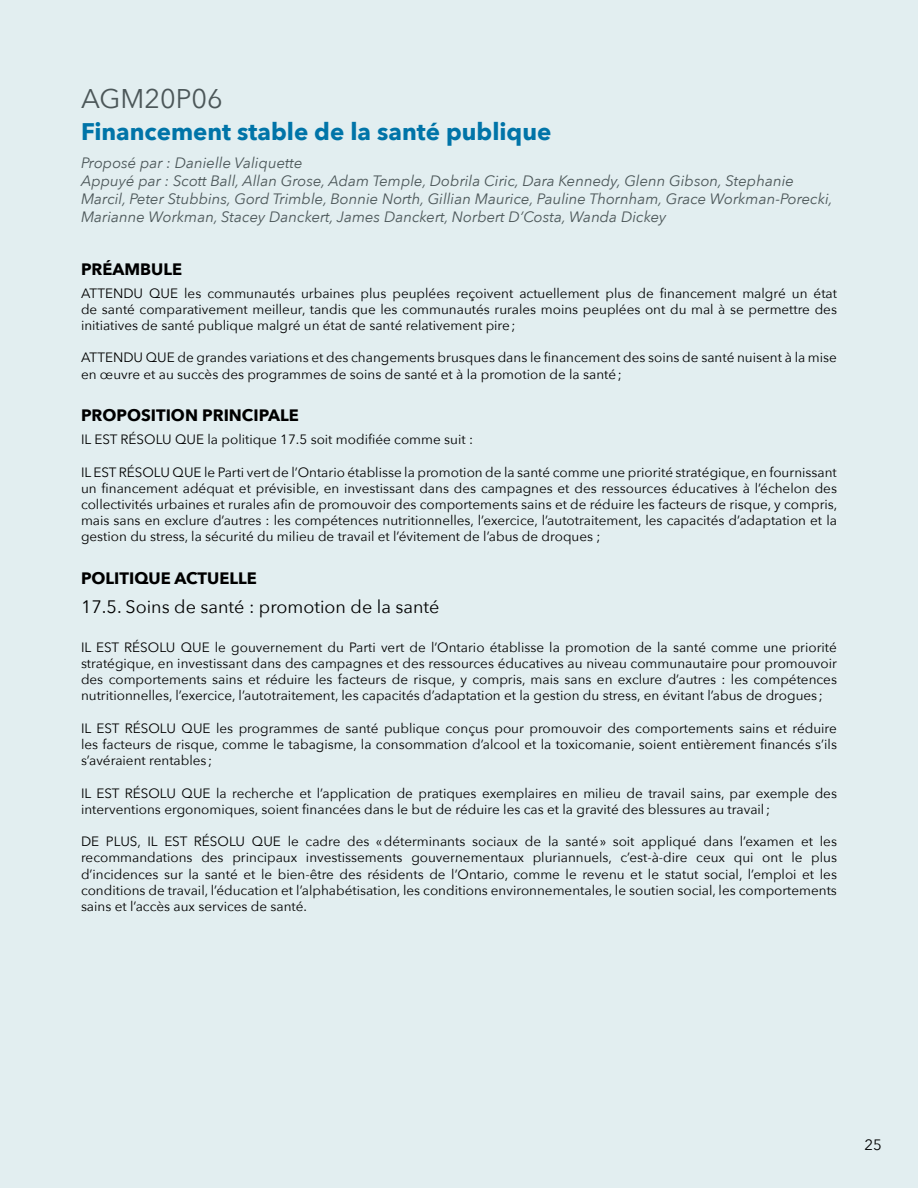
<style>
.page{position:relative;width:918px;height:1188px;background:#e2eef0}
.page>*{position:absolute;margin:0;border:0;box-sizing:border-box;transform-origin:0 0}
.t1{font:27px "Avenir Next";color:#4c5759}
.t2{font:700 24px "Avenir Next";color:#0074a8}
.t3{font:18px "Avenir Next";color:#000}
.t4{font:700 16.5px "Avenir Next";color:#000}
.t5{font:italic 15px/18px "Avenir Next";color:#4c5759}
.t6{font:15px "Avenir Next";color:#000}
.t7{font:13.5px/16.2px "Avenir Next";color:#000;text-align:justify}
</style>
<div class="page">
<h1 class="t1" style="left:81px;top:76px;width:143px">AGM20P06</h1>
<h2 class="t2" style="left:81px;top:111px;width:472px">Financement stable de la santé publique</h2>
<p class="t5" style="left:81px;top:154px;width:753px">Proposé par : Danielle Valiquette<br>Appuyé par : Scott Ball, Allan Grose, Adam Temple, Dobrila Ciric, Dara Kennedy, Glenn Gibson, Stephanie Marcil, Peter Stubbins, Gord Trimble, Bonnie North, Gillian Maurice, Pauline Thornham, Grace Workman-Porecki, Marianne Workman, Stacey Danckert, James Danckert, Norbert D’Costa, Wanda Dickey</p>
<p class="t4" style="left:81px;top:255px;width:103px">PRÉAMBULE</p>
<p class="t7" style="left:81px;top:284px;width:758px">ATTENDU QUE les communautés urbaines plus peuplées reçoivent actuellement plus de financement malgré un état de santé comparativement meilleur, tandis que les communautés rurales moins peuplées ont du mal à se permettre des initiatives de santé publique malgré un état de santé relativement pire;</p>
<p class="t7" style="left:81px;top:349px;width:758px">ATTENDU QUE de grandes variations et des changements brusques dans le financement des soins de santé nuisent à la mise en œuvre et au succès des programmes de soins de santé et à la promotion de la santé;</p>
<p class="t4" style="left:81px;top:401px;width:219px">PROPOSITION PRINCIPALE</p>
<p class="t7" style="left:81px;top:431px;width:394px">IL EST RÉSOLU QUE la politique 17.5 soit modifiée comme suit :</p>
<p class="t7" style="left:81px;top:463px;width:758px">IL EST RÉSOLU QUE le Parti vert de l’Ontario établisse la promotion de la santé comme une priorité stratégique, en fournissant un financement adéquat et prévisible, en investissant dans des campagnes et des ressources éducatives à l’échelon des collectivités urbaines et rurales afin de promouvoir des comportements sains et de réduire les facteurs de risque, y compris, mais sans en exclure d’autres : les compétences nutritionnelles, l’exercice, l’autotraitement, les capacités d’adaptation et la gestion du stress, la sécurité du milieu de travail et l’évitement de l’abus de droques ;</p>
<p class="t4" style="left:81px;top:564px;width:177px">POLITIQUE ACTUELLE</p>
<h3 class="t3" style="left:81px;top:591px;width:360px">17.5. Soins de santé : promotion de la santé</h3>
<p class="t7" style="left:81px;top:638px;width:758px">IL EST RÉSOLU QUE le gouvernement du Parti vert de l’Ontario établisse la promotion de la santé comme une priorité stratégique, en investissant dans des campagnes et des ressources éducatives au niveau communautaire pour promouvoir des comportements sains et réduire les facteurs de risque, y compris, mais sans en exclure d’autres : les compétences nutritionnelles, l’exercice, l’autotraitement, les capacités d’adaptation et la gestion du stress, en évitant l’abus de drogues ;</p>
<p class="t7" style="left:81px;top:719px;width:758px">IL EST RÉSOLU QUE les programmes de santé publique conçus pour promouvoir des comportements sains et réduire les facteurs de risque, comme le tabagisme, la consommation d’alcool et la toxicomanie, soient entièrement financés s’ils s’avéraient rentables ;</p>
<p class="t7" style="left:81px;top:784px;width:758px">IL EST RÉSOLU QUE la recherche et l’application de pratiques exemplaires en milieu de travail sains, par exemple des interventions ergonomiques, soient financées dans le but de réduire les cas et la gravité des blessures au travail;</p>
<p class="t7" style="left:81px;top:833px;width:758px">DE PLUS, IL EST RÉSOLU QUE le cadre des «déterminants sociaux de la santé» soit appliqué dans l’examen et les recommandations des principaux investissements gouvernementaux pluriannuels, c’est-à-dire ceux qui ont le plus d’incidences sur la santé et le bien-être des résidents de l’Ontario, comme le revenu et le statut social, l’emploi et les conditions de travail, l’éducation et l’alphabétisation, les conditions environnementales, le soutien social, les comportements sains et l’accès aux services de santé.</p>
<p class="t6" style="left:865px;top:1132px;width:19px">25</p>
</div>
